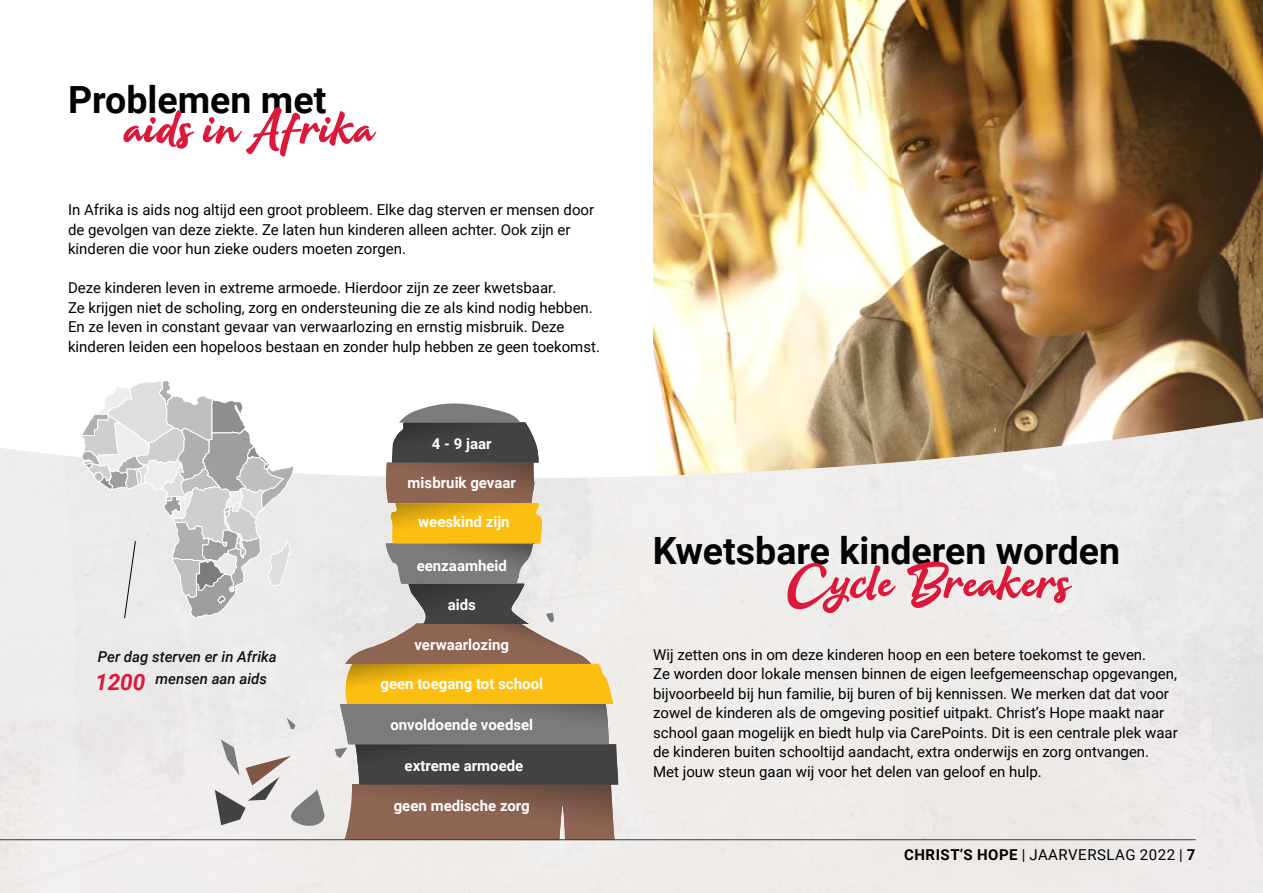
<style>
.page{position:relative;width:1263px;height:893px;background:#fff}
.page>*{position:absolute;margin:0;border:0;box-sizing:border-box;transform-origin:0 0}
.t1{font:75px "Stay Home Script PERSONAL";color:#db193b}
.t2{font:700 37.5px "Roboto";color:#020203}
.t3{font:italic 700 22.5px "Roboto";color:#db193b}
.t4{font:15px/19.5px "Roboto";color:#000}
.t5{font:700 15px "Roboto";color:#fff}
.t6{font:italic 500 15px "Roboto";color:#111}
.t7{font:15px "Roboto";letter-spacing:.035em;color:#000}
.s1{font-weight:700}
</style>
<div class="page">
<img style="left:653px;top:0;width:610px;height:262px">
<img style="left:653px;top:262px;width:610px;height:156px">
<img style="left:0;top:418px;width:1263px;height:475px">
<svg style="left:287px;top:718px;width:8px;height:11px"></svg>
<svg style="left:215px;top:739px;width:112px;height:92px;background:#d2cecd"></svg>
<svg style="left:335px;top:403px;width:283px;height:436px;background:#ac9b80"></svg>
<svg style="left:81px;top:381px;width:213px;height:238px"></svg>
<hr style="left:0;top:839px;width:1196px;height:1px;background:#3b3b3b">
<h2 class="t2" style="left:68px;top:74px;width:260px">Problemen met</h2>
<h1 class="t1" style="left:126px;top:93px;width:251px">aids in Afrika</h1>
<p class="t4" style="left:68px;top:200px;width:528px">In Afrika is aids nog altijd een groot probleem. Elke dag sterven er mensen door de gevolgen van deze ziekte. Ze laten hun kinderen alleen achter. Ook zijn er kinderen die voor hun zieke ouders moeten zorgen.</p>
<p class="t4" style="left:68px;top:278px;width:533px">Deze kinderen leven in extreme armoede. Hierdoor zijn ze zeer kwetsbaar.<br>Ze krijgen niet de scholing, zorg en ondersteuning die ze als kind nodig hebben.<br>En ze leven in constant gevaar van verwaarlozing en ernstig misbruik. Deze kinderen leiden een hopeloos bestaan en zonder hulp hebben ze geen toekomst.</p>
<p class="t5" style="left:432px;top:433px;width:61px">4 - 9 jaar</p>
<p class="t5" style="left:408px;top:472px;width:110px">misbruik gevaar</p>
<p class="t6" style="left:98px;top:646px;width:180px">Per dag sterven er in Afrika</p>
<h3 class="t3" style="left:95px;top:666px;width:52px">1200</h3>
<p class="t6" style="left:156px;top:668px;width:113px">mensen aan aids</p>
<p class="t5" style="left:418px;top:511px;width:93px">weeskind zijn</p>
<p class="t5" style="left:417px;top:555px;width:92px">eenzaamheid</p>
<p class="t5" style="left:448px;top:594px;width:30px">aids</p>
<p class="t5" style="left:414px;top:634px;width:96px">verwaarlozing</p>
<p class="t5" style="left:380px;top:674px;width:164px">geen toegang tot school</p>
<p class="t5" style="left:390px;top:714px;width:144px">onvoldoende voedsel</p>
<p class="t5" style="left:405px;top:755px;width:120px">extreme armoede</p>
<p class="t5" style="left:394px;top:795px;width:138px">geen medische zorg</p>
<h2 class="t2" style="left:653px;top:524px;width:469px">Kwetsbare kinderen worden</h2>
<h1 class="t1" style="left:787px;top:547px;width:285px">Cycle Breakers</h1>
<p class="t4" style="left:653px;top:644px;width:526px">Wij zetten ons in om deze kinderen hoop en een betere toekomst te geven.<br>Ze worden door lokale mensen binnen de eigen leefgemeenschap opgevangen, bijvoorbeeld bij hun familie, bij buren of bij kennissen. We merken dat dat voor zowel de kinderen als de omgeving positief uitpakt. Christ’s Hope maakt naar school gaan mogelijk en biedt hulp via CarePoints. Dit is een centrale plek waar de kinderen buiten schooltijd aandacht, extra onderwijs en zorg ontvangen.<br>Met jouw steun gaan wij voor het delen van geloof en hulp.</p>
<p class="t7" style="left:904px;top:844px;width:293px"><span class="s1">CHRIST’S HOPE</span> | JAARVERSLAG 2022 | <span class="s1">7</span></p>
</div>
